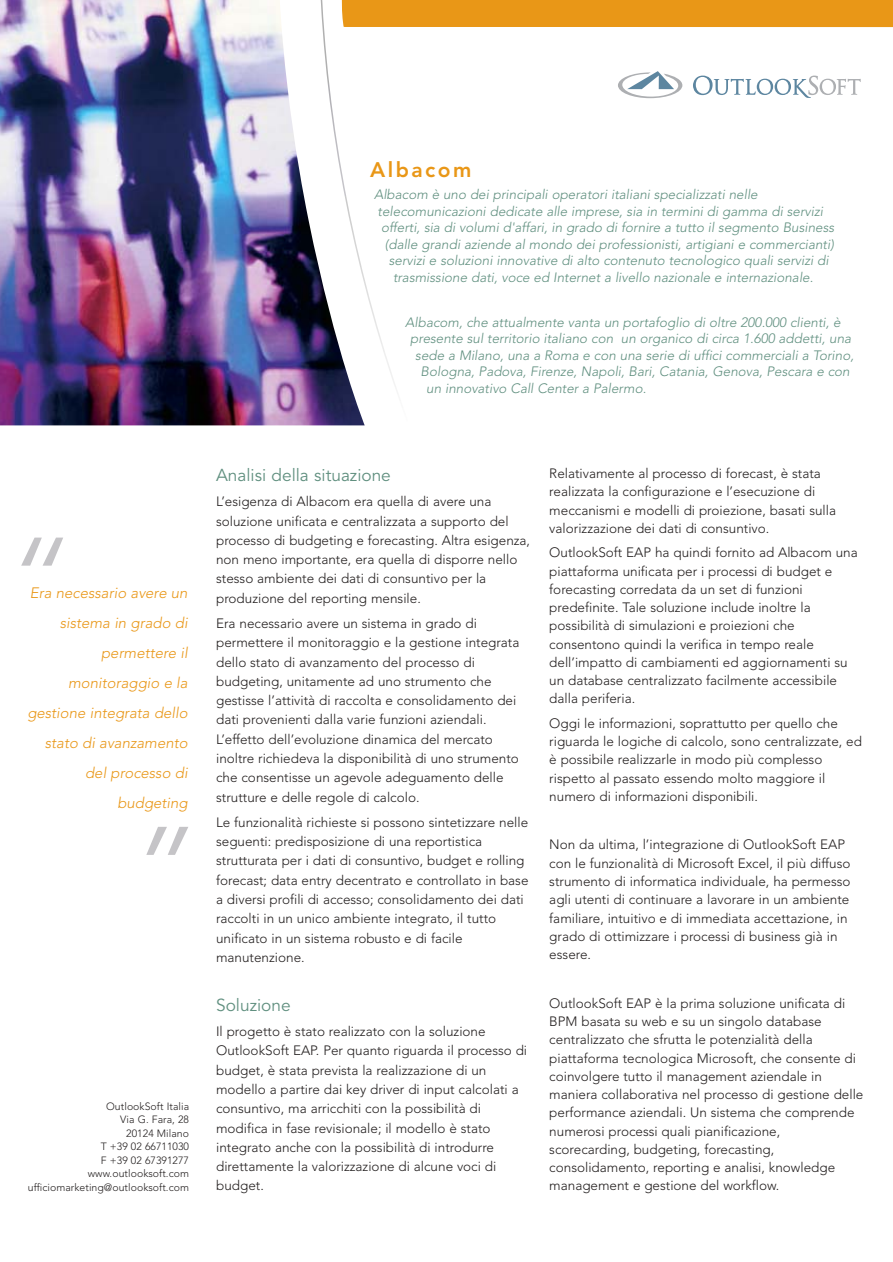
<style>
.page{position:relative;width:893px;height:1262px;background:#fff}
.page>*{position:absolute;margin:0;border:0;box-sizing:border-box;transform-origin:0 0}
.t1{font:italic 300 123px "Avenir";color:#c5c4c7}
.t2{font:800 21px "Avenir";letter-spacing:.12em;color:#e99717}
.t3{font:17.25px "Avenir";color:#619080}
.t4{font:italic 300 15px/30px "Avenir";color:#e99717;text-align:right}
.t5{font:300 13.5px/18.3px "Avenir";color:#231f1f}
.t6{font:italic 300 13.5px "Avenir";color:#619080}
.t7{font:300 10.5px/13.5px "Avenir";letter-spacing:.005em;color:#231f1f;text-align:right}
</style>
<div class="page">
<img style="left:0;top:0;width:364px;height:425px">
<svg style="left:311px;top:0;width:581px;height:422px"></svg>
<h2 class="t2" style="left:370px;top:161px;width:103px">Albacom</h2>
<p class="t6" style="left:374px;top:189px;width:385px">Albacom è uno dei principali operatori italiani specializzati nelle</p>
<p class="t6" style="left:377px;top:205px;width:447px">telecomunicazioni dedicate alle imprese, sia in termini di gamma di servizi</p>
<p class="t6" style="left:381px;top:222px;width:454px">offerti, sia di volumi d'affari, in grado di fornire a tutto il segmento Business</p>
<p class="t6" style="left:385px;top:238px;width:450px">(dalle grandi aziende al mondo dei professionisti, artigiani e commercianti)</p>
<p class="t6" style="left:389px;top:255px;width:441px">servizi e soluzioni innovative di alto contenuto tecnologico quali servizi di</p>
<p class="t6" style="left:393px;top:271px;width:422px">trasmissione dati, voce ed Internet a livello nazionale e internazionale.</p>
<p class="t6" style="left:405px;top:316px;width:437px">Albacom, che attualmente vanta un portafoglio di oltre 200.000 clienti, è</p>
<p class="t6" style="left:410px;top:333px;width:442px">presente sul territorio italiano con un organico di circa 1.600 addetti, una</p>
<p class="t6" style="left:415px;top:349px;width:440px">sede a Milano, una a Roma e con una serie di uffici commerciali a Torino,</p>
<p class="t6" style="left:420px;top:366px;width:430px">Bologna, Padova, Firenze, Napoli, Bari, Catania, Genova, Pescara e con</p>
<p class="t6" style="left:426px;top:382px;width:221px">un innovativo Call Center a Palermo.</p>
<h1 class="t1" style="left:0;top:531px;width:65px">“</h1>
<p class="t4" style="left:27px;top:578px;width:162px">Era necessario avere un sistema in grado di permettere il monitoraggio e la gestione integrata dello stato di avanzamento del processo di budgeting</p>
<h1 class="t1" style="left:125px;top:821px;width:65px">”</h1>
<p class="t7" style="left:28px;top:1100px;width:163px">OutlookSoft Italia<br>Via G. Fara, 28<br>20124 Milano<br>T +39 02 66711030<br>F +39 02 67391277 www.outlooksoft.com ufficiomarketing@outlooksoft.com</p>
<p class="t3" style="left:216px;top:468px;width:176px">Analisi della situazione</p>
<p class="t5" style="left:216px;top:493px;width:315px;line-height:19.4px">L’esigenza di Albacom era quella di avere una soluzione unificata e centralizzata a supporto del processo di budgeting e forecasting. Altra esigenza, non meno importante, era quella di disporre nello stesso ambiente dei dati di consuntivo per la produzione del reporting mensile.</p>
<p class="t5" style="left:216px;top:614px;width:305px;line-height:19.4px">Era necessario avere un sistema in grado di permettere il monitoraggio e la gestione integrata dello stato di avanzamento del processo di budgeting, unitamente ad uno strumento che gestisse l’attività di raccolta e consolidamento dei dati provenienti dalla varie funzioni aziendali.<br>L’effetto dell’evoluzione dinamica del mercato inoltre richiedeva la disponibilità di uno strumento che consentisse un agevole adeguamento delle strutture e delle regole di calcolo.</p>
<p class="t5" style="left:216px;top:813px;width:314px;line-height:19.4px">Le funzionalità richieste si possono sintetizzare nelle seguenti: predisposizione di una reportistica strutturata per i dati di consuntivo, budget e rolling forecast; data entry decentrato e controllato in base a diversi profili di accesso; consolidamento dei dati raccolti in un unico ambiente integrato, il tutto unificato in un sistema robusto e di facile manutenzione.</p>
<p class="t3" style="left:216px;top:997px;width:76px">Soluzione</p>
<p class="t5" style="left:216px;top:1023px;width:312px;line-height:19.4px">Il progetto è stato realizzato con la soluzione OutlookSoft EAP. Per quanto riguarda il processo di budget, è stata prevista la realizzazione di un modello a partire dai key driver di input calcolati a consuntivo, ma arricchiti con la possibilità di modifica in fase revisionale; il modello è stato integrato anche con la possibilità di introdurre direttamente la valorizzazione di alcune voci di budget.</p>
<p class="t5" style="left:549px;top:465px;width:288px">Relativamente al processo di forecast, è stata realizzata la configurazione e l’esecuzione di meccanismi e modelli di proiezione, basati sulla valorizzazione dei dati di consuntivo.</p>
<p class="t5" style="left:549px;top:544px;width:310px">OutlookSoft EAP ha quindi fornito ad Albacom una piattaforma unificata per i processi di budget e forecasting corredata da un set di funzioni predefinite. Tale soluzione include inoltre la possibilità di simulazioni e proiezioni che consentono quindi la verifica in tempo reale dell’impatto di cambiamenti ed aggiornamenti su un database centralizzato facilmente accessibile dalla periferia.</p>
<p class="t5" style="left:549px;top:715px;width:314px">Oggi le informazioni, soprattutto per quello che riguarda le logiche di calcolo, sono centralizzate, ed è possibile realizzarle in modo più complesso rispetto al passato essendo molto maggiore il numero di informazioni disponibili.</p>
<p class="t5" style="left:549px;top:836px;width:303px">Non da ultima, l’integrazione di OutlookSoft EAP con le funzionalità di Microsoft Excel, il più diffuso strumento di informatica individuale, ha permesso agli utenti di continuare a lavorare in un ambiente familiare, intuitivo e di immediata accettazione, in grado di ottimizzare i processi di business già in essere.</p>
<p class="t5" style="left:549px;top:995px;width:315px">OutlookSoft EAP è la prima soluzione unificata di BPM basata su web e su un singolo database centralizzato che sfrutta le potenzialità della piattaforma tecnologica Microsoft, che consente di coinvolgere tutto il management aziendale in maniera collaborativa nel processo di gestione delle performance aziendali. Un sistema che comprende numerosi processi quali pianificazione, scorecarding, budgeting, forecasting, consolidamento, reporting e analisi, knowledge management e gestione del workflow.</p>
</div>
